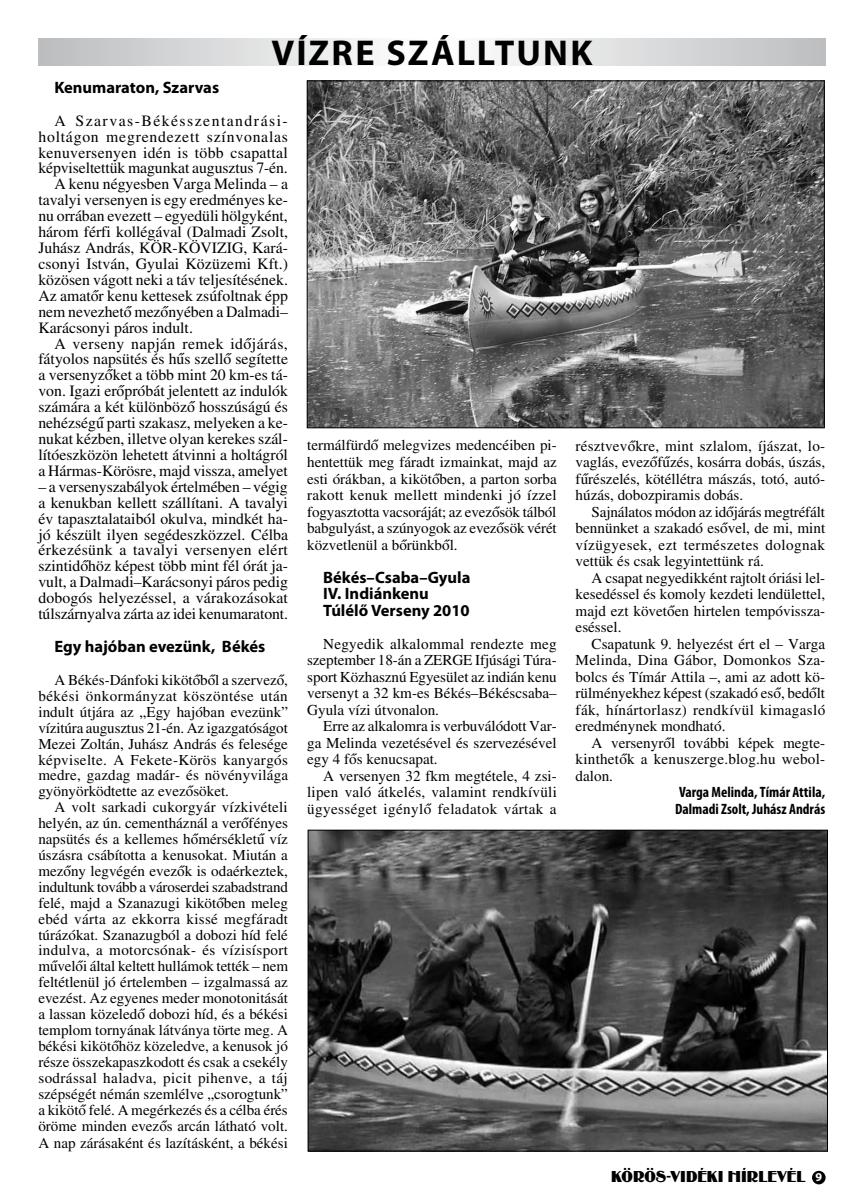
<style>
.page{position:relative;width:864px;height:1190px;background:#fff}
.page>*{position:absolute;margin:0;border:0;box-sizing:border-box;transform-origin:0 0}
.t1{font:700 36px "Myriad Pro";letter-spacing:.155em;color:#000}
.t2{font:700 16.5px/16.5px "Myriad Pro";color:#000}
.t3{font:16.5px "Binner";letter-spacing:.005em;color:#000}
.t4{font:15.75px/15.9px "H Times";color:#000;text-align:justify}
.t5{font:15.75px "H Times";letter-spacing:.02em;color:#000}
.t6{font:15.75px "H Times";letter-spacing:.05em;color:#000}
.t7{font:15.75px "H Times";letter-spacing:.03em;color:#000}
.t8{font:15.75px "H Times";letter-spacing:.09em;color:#000}
.t9{font:15.15px/16.5px "H Times";color:#000;text-align:justify}
.t10{font:700 condensed 15px/16.5px "Myriad Pro";color:#000}
.s1{font-family:"Myriad Pro";font-weight:700;font-size:12px;color:#fff}
</style>
<div class="page">
<div style="left:811px;top:1170px;width:14px;height:14px;background:#000;border-radius:50%"></div>
<svg style="left:39px;top:39px;width:785px;height:26px"></svg>
<img style="left:309px;top:831px;width:516px;height:318px">
<div style="left:307px;top:829px;width:520px;height:322px;border:1px solid #000"></div>
<img style="left:309px;top:82px;width:513px;height:344px">
<h1 class="t1" style="left:271px;top:30px;width:297px">Vízre szálltunk</h1>
<p class="t2" style="left:54px;top:79px;width:166px">Kenumaraton, Szarvas</p>
<p class="t8" style="left:54px;top:111px;width:235px">A Szarvas-Békésszentandrási-</p>
<p class="t6" style="left:38px;top:127px;width:251px">holtágon megrendezett színvonalas</p>
<p class="t5" style="left:38px;top:143px;width:251px">kenuversenyen idén is több csapattal</p>
<p class="t4" style="left:38px;top:161px;width:251px">képviseltettük magunkat augusztus 7-én.</p>
<p class="t4" style="left:54px;top:177px;width:235px">A kenu négyesben Varga Melinda – a</p>
<p class="t4" style="left:38px;top:193px;width:251px">tavalyi versenyen is egy eredményes ke-</p>
<p class="t4" style="left:38px;top:209px;width:251px">nu orrában evezett – egyedüli hölgyként,</p>
<p class="t4" style="left:38px;top:224px;width:251px">három férfi kollégával (Dalmadi Zsolt,</p>
<p class="t4" style="left:38px;top:240px;width:251px">Juhász András, KÖR-KÖVIZIG, Kará-</p>
<p class="t4" style="left:38px;top:256px;width:251px">csonyi István, Gyulai Közüzemi Kft.)</p>
<p class="t4" style="left:38px;top:272px;width:251px">közösen vágott neki a táv teljesítésének.</p>
<p class="t4" style="left:38px;top:288px;width:251px">Az amatőr kenu kettesek zsúfoltnak épp</p>
<p class="t4" style="left:38px;top:304px;width:251px">nem nevezhető mezőnyében a Dalmadi–</p>
<p class="t4" style="left:38px;top:320px;width:156px">Karácsonyi páros indult.</p>
<p class="t7" style="left:54px;top:334px;width:235px">A verseny napján remek időjárás,</p>
<p class="t4" style="left:38px;top:352px;width:251px">fátyolos napsütés és hűs szellő segítette</p>
<p class="t4" style="left:38px;top:368px;width:251px">a versenyzőket a több mint 20 km-es tá-</p>
<p class="t4" style="left:38px;top:383px;width:251px">von. Igazi erőpróbát jelentett az indulók</p>
<p class="t4" style="left:38px;top:399px;width:251px">számára a két különböző hosszúságú és</p>
<p class="t4" style="left:38px;top:415px;width:251px">nehézségű parti szakasz, melyeken a ke-</p>
<p class="t4" style="left:38px;top:431px;width:251px">nukat kézben, illetve olyan kerekes szál-</p>
<p class="t4" style="left:38px;top:447px;width:251px">lítóeszközön lehetett átvinni a holtágról</p>
<p class="t4" style="left:38px;top:463px;width:251px">a Hármas-Körösre, majd vissza, amelyet</p>
<p class="t4" style="left:38px;top:479px;width:251px">– a versenyszabályok értelmében – végig a kenukban kellett szállítani. A tavalyi év tapasztalataiból okulva, mindkét ha&shy;jó készült ilyen segédeszközzel. Célba érkezésünk a tavalyi versenyen elért szintidőhöz képest több mint fél órát ja&shy;vult, a Dalmadi–Karácsonyi páros pedig dobogós helyezéssel, a várakozásokat túlszárnyalva zárta az idei kenumaratont.</p>
<p class="t2" style="left:54px;top:637px;width:212px">Egy hajóban evezünk, Békés</p>
<p class="t9" style="left:38px;top:672px;width:251px;line-height:15.9px;text-indent:16px">A Békés-Dánfoki kikötőből a szervező, békési önkormányzat köszöntése után indult útjára az „Egy hajóban evezünk” vízitúra augusztus 21-én. Az igazgatóságot Mezei Zoltán, Juhász András és felesége képviselte. A Fekete-Körös kanyargós medre, gazdag madár- és növényvilága gyönyörködtette az evezősöket.</p>
<p class="t9" style="left:38px;top:799px;width:251px;line-height:15.9px;text-indent:16px">A volt sarkadi cukorgyár vízkivételi helyén, az ún. cementháznál a verőfényes napsütés és a kellemes hőmérsékletű víz úszásra csábította a kenusokat. Miután a mezőny legvégén evezők is odaérkeztek, indultunk tovább a városerdei szabadstrand felé, majd a Szanazugi kikötőben meleg ebéd várta az ekkorra kissé megfáradt túrázókat. Szanazugból a dobozi híd felé indulva, a motorcsónak- és vízisísport művelői által keltett hullámok tették – nem feltétlenül jó értelemben – izgalmassá az evezést. Az egyenes meder monotonitását a lassan közeledő dobozi híd, és a békési templom tornyának látványa törte meg. A békési kikötőhöz közeledve, a kenusok jó része összekapaszkodott és csak a csekély sodrással haladva, picit pihenve, a táj szépségét némán szemlélve „csorogtunk” a kikötő felé. A megérkezés és a célba érés öröme minden evezős arcán látható volt.<br>A nap zárásaként és lazításként, a békési</p>
<p class="t9" style="left:307px;top:438px;width:251px">termálfürdő melegvizes medencéiben pi&shy;hentettük meg fáradt izmainkat, majd az esti órákban, a kikötőben, a parton sorba rakott kenuk mellett mindenki jó ízzel fogyasztotta vacsoráját; az evezősök tálból babgulyást, a szúnyogok az evezősök vérét közvetlenül a bőrünkből.</p>
<p class="t2" style="left:323px;top:568px;width:149px">Békés–Csaba–Gyula<br>IV. Indiánkenu<br>Túlélő Verseny 2010</p>
<p class="t9" style="left:307px;top:636px;width:251px;text-indent:16px">Negyedik alkalommal rendezte meg szeptember 18-án a ZERGE Ifjúsági Túra&shy;sport Közhasznú Egyesület az indián kenu versenyt a 32 km-es Békés–Békéscsaba– Gyula vízi útvonalon.</p>
<p class="t9" style="left:307px;top:718px;width:251px;text-indent:16px">Erre az alkalomra is verbuválódott Var&shy;ga Melinda vezetésével és szervezésével egy 4 fős kenucsapat.</p>
<p class="t9" style="left:307px;top:768px;width:251px;text-indent:16px">A versenyen 32 fkm megtétele, 4 zsi&shy;lipen való átkelés, valamint rendkívüli ügyességet igénylő feladatok vártak a</p>
<p class="t9" style="left:575px;top:438px;width:251px">résztvevőkre, mint szlalom, íjászat, lo&shy;vaglás, evezőfűzés, kosárra dobás, úszás, fűrészelés, kötéllétra mászás, totó, autó&shy;húzás, dobozpiramis dobás.</p>
<p class="t9" style="left:575px;top:504px;width:251px;text-indent:16px">Sajnálatos módon az időjárás megtréfált bennünket a szakadó esővel, de mi, mint vízügyesek, ezt természetes dolognak vettük és csak legyintettünk rá.</p>
<p class="t9" style="left:575px;top:570px;width:251px;text-indent:16px">A csapat negyedikként rajtolt óriási lel&shy;kesedéssel és komoly kezdeti lendülettel, majd ezt követően hirtelen tempóvissza&shy;eséssel.</p>
<p class="t9" style="left:575px;top:636px;width:251px;text-indent:16px">Csapatunk 9. helyezést ért el – Varga Melinda, Dina Gábor, Domonkos Sza&shy;bolcs és Tímár Attila –, ami az adott kö&shy;rülményekhez képest (szakadó eső, bedőlt fák, hínártorlasz) rendkívül kimagasló eredménynek mondható.</p>
<p class="t9" style="left:575px;top:735px;width:251px;text-indent:16px">A versenyről további képek megte&shy;kinthetők a kenuszerge.blog.hu webol&shy;dalon.</p>
<p class="t10" style="left:674px;top:783px;width:151px">Varga Melinda, Tímár Attila,<br>Dalmadi Zsolt, Juhász András</p>
<p class="t3" style="left:611px;top:1166px;width:212px">KÖRÖS-VIDÉKI HÍRLEVÉL <span class="s1">9</span></p>
</div>
